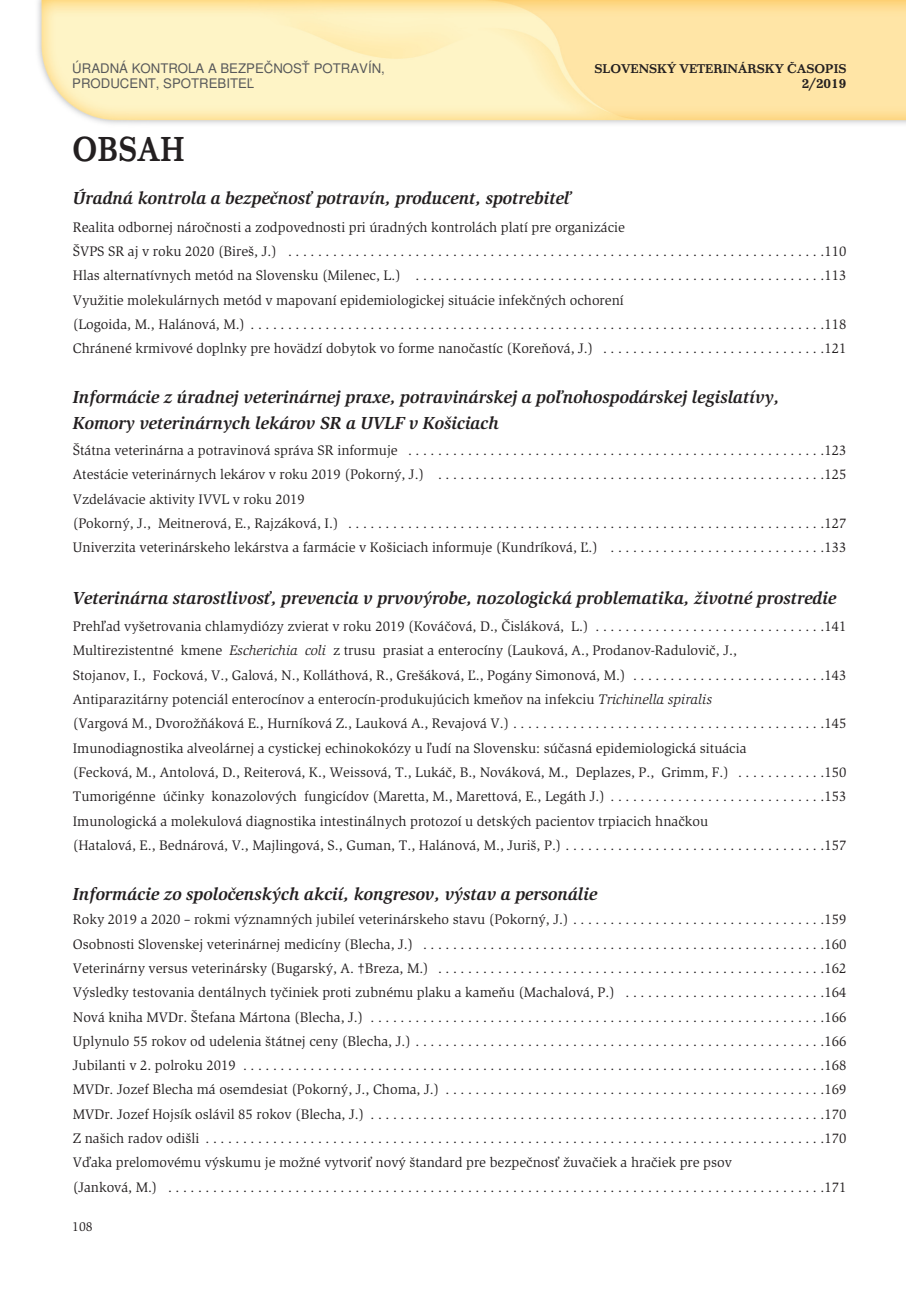
<style>
.page{position:relative;width:906px;height:1289px;background:#fff}
.page>*{position:absolute;margin:0;border:0;box-sizing:border-box;transform-origin:0 0}
.t1{font:500 36px "Impressum TOT";letter-spacing:.015em;color:#231f20;scale:.85 1}
.t2{font:italic 700 18px/25.8px "Slimbach Itc TOT";color:#231f20}
.t3{font:500 15px "Impressum TOT";color:#231f20}
.t4{font:14.25px/24.3px "Slimbach Itc TOT";color:#231f20}
.t5{font:13.2px/15px "Nimbus Sans LOT";color:#57585a}
.t6{font:500 13.2px "Impressum TOT";color:#231f20}
.t7{font:13.2px "Slimbach Itc TOT";color:#231f20}
.s1{font-style:italic}
</style>
<div class="page">
<img style="left:38px;top:0;width:868px;height:124px">
<p class="t5" style="left:72px;top:63px;width:314px">ÚRADNÁ KONTROLA A BEZPEČNOSŤ POTRAVÍN,<br>PRODUCENT, SPOTREBITEĽ</p>
<p class="t6" style="left:594px;top:60px;width:253px">SLOVENSKÝ VETERINÁRSKY ČASOPIS</p>
<p class="t3" style="left:801px;top:74px;width:46px">2/2019</p>
<h1 class="t1" style="left:72px;top:127px;width:133px">OBSAH</h1>
<p class="t2" style="left:73px;top:187px;width:500px">Úradná kontrola a bezpečnosť potravín, producent, spotrebiteľ</p>
<p class="t4" style="left:73px;top:216px;width:775px">Realita odbornej náročnosti a zodpovednosti pri úradných kontrolách platí pre organizácie<br>ŠVPS SR aj v roku 2020 (Bireš, J.) . . . . . . . . . . . . . . . . . . . . . . . . . . . . . . . . . . . . . . . . . . . . . . . . . . . . . . . . . . . . . . . . . . . . . . . .110<br>Hlas alternatívnych metód na Slovensku (Milenec, L.) . . . . . . . . . . . . . . . . . . . . . . . . . . . . . . . . . . . . . . . . . . . . . . . . . . . . . . .113<br>Využitie molekulárnych metód v mapovaní epidemiologickej situácie infekčných ochorení<br>(Logoida, M., Halánová, M.) . . . . . . . . . . . . . . . . . . . . . . . . . . . . . . . . . . . . . . . . . . . . . . . . . . . . . . . . . . . . . . . . . . . . . . . . . . . . .118<br>Chránené krmivové doplnky pre hovädzí dobytok vo forme nanočastíc (Koreňová, J.) . . . . . . . . . . . . . . . . . . . . . . . . . . . . . .121</p>
<p class="t2" style="left:73px;top:386px;width:708px">Informácie z úradnej veterinárnej praxe, potravinárskej a poľnohospodárskej legislatívy,<br>Komory veterinárnych lekárov SR a UVLF v Košiciach</p>
<p class="t4" style="left:73px;top:439px;width:775px">Štátna veterinárna a potravinová správa SR informuje . . . . . . . . . . . . . . . . . . . . . . . . . . . . . . . . . . . . . . . . . . . . . . . . . . . . . . . .123<br>Atestácie veterinárnych lekárov v roku 2019 (Pokorný, J.) . . . . . . . . . . . . . . . . . . . . . . . . . . . . . . . . . . . . . . . . . . . . . . . . . . . .125<br>Vzdelávacie aktivity IVVL v roku 2019<br>(Pokorný, J., Meitnerová, E., Rajzáková, I.) . . . . . . . . . . . . . . . . . . . . . . . . . . . . . . . . . . . . . . . . . . . . . . . . . . . . . . . . . . . . . . . .127<br>Univerzita veterinárskeho lekárstva a farmácie v Košiciach informuje (Kundríková, Ľ.) . . . . . . . . . . . . . . . . . . . . . . . . . . . . .133</p>
<p class="t2" style="left:73px;top:586px;width:765px">Veterinárna starostlivosť, prevencia v prvovýrobe, nozologická problematika, životné prostredie</p>
<p class="t4" style="left:73px;top:615px;width:775px">Prehľad vyšetrovania chlamydiózy zvierat v roku 2019 (Kováčová, D., Čisláková, L.) . . . . . . . . . . . . . . . . . . . . . . . . . . . . . . .141<br>Multirezistentné kmene <span class="s1">Escherichia coli</span> z trusu prasiat a enterocíny (Lauková, A., Prodanov-Radulovič, J.,<br>Stojanov, I., Focková, V., Galová, N., Kolláthová, R., Grešáková, Ľ., Pogány Simonová, M.) . . . . . . . . . . . . . . . . . . . . . . . . . .143<br>Antiparazitárny potenciál enterocínov a enterocín-produkujúcich kmeňov na infekciu <span class="s1">Trichinella spiralis<br></span>(Vargová M., Dvorožňáková E., Hurníková Z., Lauková A., Revajová V.) . . . . . . . . . . . . . . . . . . . . . . . . . . . . . . . . . . . . . . . . . .145<br>Imunodiagnostika alveolárnej a cystickej echinokokózy u ľudí na Slovensku: súčasná epidemiologická situácia<br>(Fecková, M., Antolová, D., Reiterová, K., Weissová, T., Lukáč, B., Nováková, M., Deplazes, P., Grimm, F.) . . . . . . . . . . . .150<br>Tumorigénne účinky konazolových fungicídov (Maretta, M., Marettová, E., Legáth J.) . . . . . . . . . . . . . . . . . . . . . . . . . . . . .153<br>Imunologická a molekulová diagnostika intestinálnych protozoí u detských pacientov trpiacich hnačkou<br>(Hatalová, E., Bednárová, V., Majlingová, S., Guman, T., Halánová, M., Juriš, P.) . . . . . . . . . . . . . . . . . . . . . . . . . . . . . . . . . . .157</p>
<p class="t2" style="left:73px;top:882px;width:526px">Informácie zo spoločenských akcií, kongresov, výstav a personálie</p>
<p class="t4" style="left:73px;top:908px;width:775px">Roky 2019 a 2020 – rokmi významných jubileí veterinárskeho stavu (Pokorný, J.) . . . . . . . . . . . . . . . . . . . . . . . . . . . . . . . . . .159<br>Osobnosti Slovenskej veterinárnej medicíny (Blecha, J.) . . . . . . . . . . . . . . . . . . . . . . . . . . . . . . . . . . . . . . . . . . . . . . . . . . . . . .160<br>Veterinárny versus veterinársky (Bugarský, A. †Breza, M.) . . . . . . . . . . . . . . . . . . . . . . . . . . . . . . . . . . . . . . . . . . . . . . . . . . . .162<br>Výsledky testovania dentálnych tyčiniek proti zubnému plaku a kameňu (Machalová, P.) . . . . . . . . . . . . . . . . . . . . . . . . . . .164<br>Nová kniha MVDr. Štefana Mártona (Blecha, J.) . . . . . . . . . . . . . . . . . . . . . . . . . . . . . . . . . . . . . . . . . . . . . . . . . . . . . . . . . . . . .166<br>Uplynulo 55 rokov od udelenia štátnej ceny (Blecha, J.) . . . . . . . . . . . . . . . . . . . . . . . . . . . . . . . . . . . . . . . . . . . . . . . . . . . . . . .166<br>Jubilanti v 2. polroku 2019 . . . . . . . . . . . . . . . . . . . . . . . . . . . . . . . . . . . . . . . . . . . . . . . . . . . . . . . . . . . . . . . . . . . . . . . . . . . . . .168<br>MVDr. Jozef Blecha má osemdesiat (Pokorný, J., Choma, J.) . . . . . . . . . . . . . . . . . . . . . . . . . . . . . . . . . . . . . . . . . . . . . . . . . . .169<br>MVDr. Jozef Hojsík oslávil 85 rokov (Blecha, J.) . . . . . . . . . . . . . . . . . . . . . . . . . . . . . . . . . . . . . . . . . . . . . . . . . . . . . . . . . . . . .170<br>Z našich radov odišli . . . . . . . . . . . . . . . . . . . . . . . . . . . . . . . . . . . . . . . . . . . . . . . . . . . . . . . . . . . . . . . . . . . . . . . . . . . . . . . . . . .170<br>Vďaka prelomovému výskumu je možné vytvoriť nový štandard pre bezpečnosť žuvačiek a hračiek pre psov<br>(Janková, M.) . . . . . . . . . . . . . . . . . . . . . . . . . . . . . . . . . . . . . . . . . . . . . . . . . . . . . . . . . . . . . . . . . . . . . . . . . . . . . . . . . . . . . . . .171</p>
<p class="t7" style="left:72px;top:1221px;width:22px">108</p>
</div>
